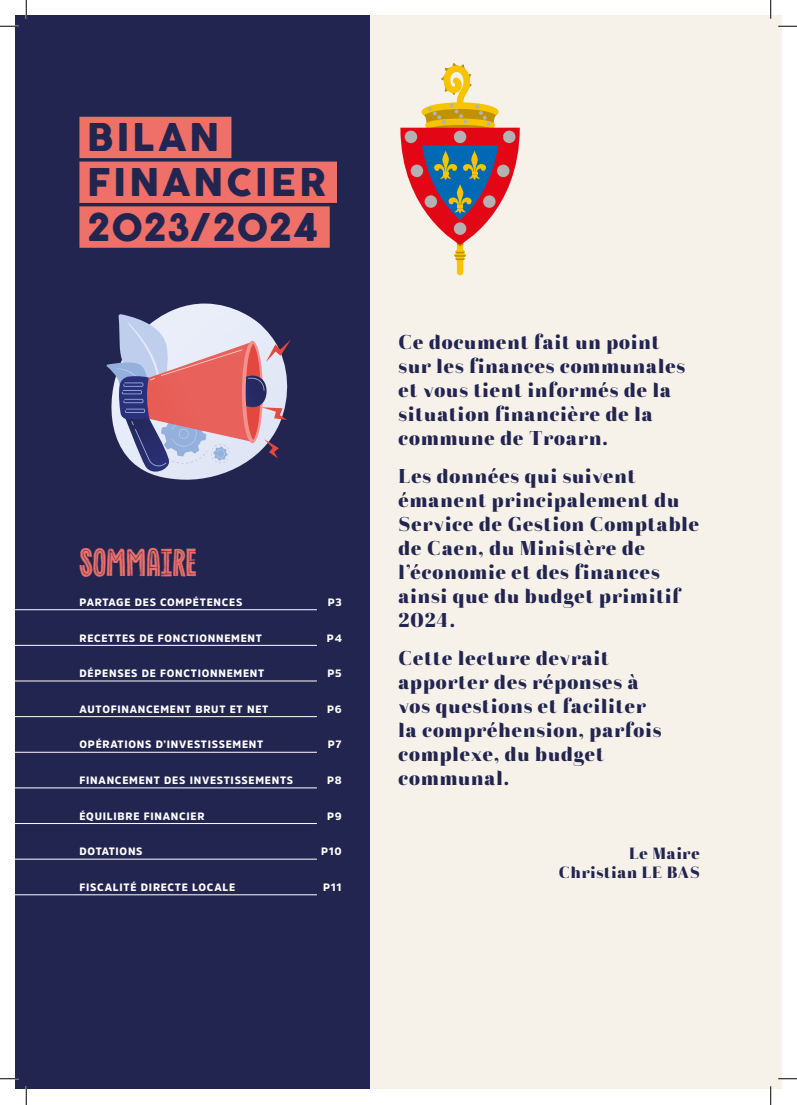
<style>
.page{position:relative;width:797px;height:1105px;background:#fff}
.page>*{position:absolute;margin:0;border:0;box-sizing:border-box;transform-origin:0 0}
.t1{font:800 37.5px "Canvas Inline";letter-spacing:-.005em;color:#ee7069}
.t2{font:37.38px/44.9px "COCOGOOSE";letter-spacing:.065em;color:#232551}
.t3{font:20px/24px "Kenarock";letter-spacing:.05em;color:#232551}
.t4{font:16.25px/19.5px "Kenarock";letter-spacing:.05em;color:#232551;text-align:right}
.t5{font:900 10.62px "Amsi Pro";letter-spacing:.07em;color:#fff}
</style>
<div class="page">
<div style="left:16px;top:16px;width:765px;height:1073px;background:#f6f2e9"></div>
<div style="left:16px;top:16px;width:354px;height:1073px;background:#232551"></div>
<hr style="left:16px;top:609px;width:301px;height:1px;background:#fff">
<hr style="left:16px;top:645px;width:301px;height:1px;background:#fff">
<hr style="left:16px;top:681px;width:301px;height:1px;background:#fff">
<hr style="left:16px;top:716px;width:301px;height:1px;background:#fff">
<hr style="left:16px;top:752px;width:301px;height:1px;background:#fff">
<hr style="left:16px;top:787px;width:301px;height:1px;background:#fff">
<hr style="left:16px;top:823px;width:301px;height:1px;background:#fff">
<hr style="left:16px;top:859px;width:301px;height:1px;background:#fff">
<hr style="left:16px;top:894px;width:301px;height:1px;background:#fff">
<div style="left:79px;top:117px;width:152px;height:41px;background:#ee7069"></div>
<div style="left:79px;top:162px;width:258px;height:41px;background:#ee7069"></div>
<div style="left:79px;top:206px;width:251px;height:42px;background:#ee7069"></div>
<svg style="left:106px;top:304px;width:185px;height:176px"></svg>
<svg style="left:400px;top:63px;width:120px;height:212px"></svg>
<svg style="left:0;top:25px;width:19px;height:2px"></svg>
<svg style="left:778px;top:25px;width:19px;height:2px"></svg>
<svg style="left:0;top:1078px;width:19px;height:1px"></svg>
<svg style="left:778px;top:1078px;width:19px;height:1px"></svg>
<svg style="left:25px;top:0;width:2px;height:19px"></svg>
<svg style="left:25px;top:1086px;width:2px;height:19px"></svg>
<svg style="left:770px;top:0;width:1px;height:19px"></svg>
<svg style="left:770px;top:1086px;width:1px;height:19px"></svg>
<h2 class="t2" style="left:87px;top:116px;width:240px">BILAN<br>FINANCIER<br>2023/2024</h2>
<h1 class="t1" style="left:79px;top:539px;width:118px">SOMMAIRE</h1>
<p class="t5" style="left:79px;top:595px;width:164px">PARTAGE DES COMPÉTENCES</p>
<p class="t5" style="left:328px;top:595px;width:16px">P3</p>
<p class="t5" style="left:79px;top:630px;width:184px">RECETTES DE FONCTIONNEMENT</p>
<p class="t5" style="left:327px;top:630px;width:16px">P4</p>
<p class="t5" style="left:79px;top:666px;width:186px">DÉPENSES DE FONCTIONNEMENT</p>
<p class="t5" style="left:327px;top:666px;width:16px">P5</p>
<p class="t5" style="left:80px;top:702px;width:190px">AUTOFINANCEMENT BRUT ET NET</p>
<p class="t5" style="left:327px;top:702px;width:16px">P6</p>
<p class="t5" style="left:80px;top:737px;width:185px">OPÉRATIONS D’INVESTISSEMENT</p>
<p class="t5" style="left:328px;top:737px;width:15px">P7</p>
<p class="t5" style="left:80px;top:773px;width:215px">FINANCEMENT DES INVESTISSEMENTS</p>
<p class="t5" style="left:327px;top:773px;width:16px">P8</p>
<p class="t5" style="left:80px;top:808px;width:126px">ÉQUILIBRE FINANCIER</p>
<p class="t5" style="left:327px;top:808px;width:16px">P9</p>
<p class="t5" style="left:80px;top:844px;width:64px">DOTATIONS</p>
<p class="t5" style="left:321px;top:844px;width:22px">P10</p>
<p class="t5" style="left:80px;top:880px;width:157px">FISCALITÉ DIRECTE LOCALE</p>
<p class="t5" style="left:323px;top:880px;width:20px">P11</p>
<p class="t3" style="left:398px;top:329px;width:288px">Ce document fait un point sur les finances communales et vous tient informés de la situation financière de la commune de Troarn.</p>
<p class="t3" style="left:398px;top:463px;width:302px">Les données qui suivent émanent principalement du<br>Service de Gestion Comptable de Caen, du Ministère de l’économie et des finances ainsi que du budget primitif<br>2024.</p>
<p class="t3" style="left:398px;top:645px;width:264px">Cette lecture devrait apporter des réponses à vos questions et faciliter la compréhension, parfois complexe, du budget communal.</p>
<p class="t4" style="left:559px;top:842px;width:142px">Le Maire<br>Christian LE BAS</p>
</div>
